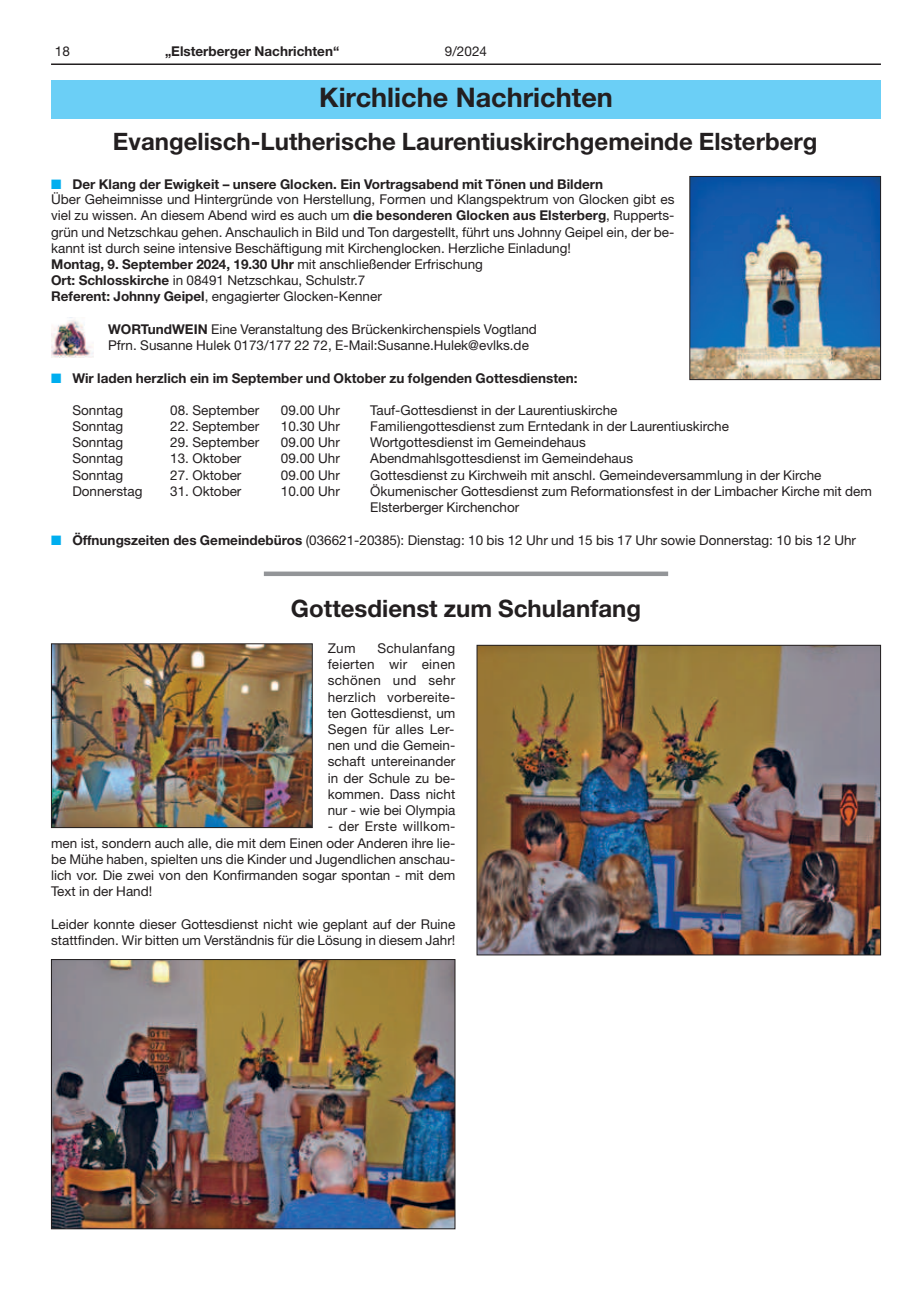
<style>
.page{position:relative;width:915px;height:1293px;background:#fff}
.page>*{position:absolute;margin:0;border:0;box-sizing:border-box;transform-origin:0 0}
.t1{font:700 27px "Helvetica Neue";color:#231f20}
.t2{font:700 24px "Helvetica Neue";color:#231f20}
.t3{font:13.5px/16.2px "Helvetica Neue";color:#231f20}
.t4{font:700 13.5px "Helvetica Neue";color:#231f20}
.s1{color:#00aeef}
.s2{font-weight:700}
</style>
<div class="page">
<hr style="left:51px;top:63px;width:829px;height:2px;background:#231f20">
<div style="left:51px;top:81px;width:829px;height:38px;background:#6bcff6"></div>
<img style="left:691px;top:178px;width:187px;height:200px">
<div style="left:689px;top:176px;width:191px;height:204px;border:1px solid #231f20"></div>
<img style="left:478px;top:647px;width:400px;height:306px">
<div style="left:476px;top:645px;width:404px;height:310px;border:1px solid #231f20"></div>
<img style="left:53px;top:961px;width:400px;height:266px">
<div style="left:51px;top:959px;width:404px;height:270px;border:1px solid #231f20"></div>
<img style="left:51px;top:320px;width:42px;height:37px">
<div style="left:264px;top:571px;width:404px;height:5px;background:#939598"></div>
<img style="left:53px;top:645px;width:257px;height:181px">
<div style="left:51px;top:643px;width:261px;height:185px;border:1px solid #231f20"></div>
<p class="t3" style="left:55px;top:44px;width:17px">18</p>
<p class="t4" style="left:165px;top:46px;width:176px">„Elsterberger Nachrichten“</p>
<p class="t3" style="left:445px;top:44px;width:44px">9/2024</p>
<h1 class="t1" style="left:319px;top:87px;width:295px">Kirchliche Nachrichten</h1>
<h2 class="t2" style="left:113px;top:133px;width:705px">Evangelisch-Lutherische Laurentiuskirchgemeinde Elsterberg</h2>
<p class="t3" style="left:51px;top:177px;width:624px"><span class="s1">■</span> <span class="s2">Der Klang der Ewigkeit – unsere Glocken. Ein Vortragsabend mit Tönen und Bildern<br></span>Über Geheimnisse und Hintergründe von Herstellung, Formen und Klangspektrum von Glocken gibt es viel zu wissen. An diesem Abend wird es auch um <span class="s2">die besonderen Glocken aus Elsterberg</span>, Rupperts&shy;grün und Netzschkau gehen. Anschaulich in Bild und Ton dargestellt, führt uns Johnny Geipel ein, der be&shy;kannt ist durch seine intensive Beschäftigung mit Kirchenglocken. Herzliche Einladung!<br><span class="s2">Montag, 9. September 2024, 19.30 Uhr</span> mit anschließender Erfrischung<br><span class="s2">Ort: Schlosskirche</span> in 08491 Netzschkau, Schulstr.7<br><span class="s2">Referent: Johnny Geipel</span>, engagierter Glocken-Kenner</p>
<p class="t3" style="left:108px;top:322px;width:430px"><span class="s2">WORTundWEIN</span> Eine Veranstaltung des Brückenkirchenspiels Vogtland<br>Pfrn. Susanne Hulek 0173/177 22 72, E-Mail:Susanne.Hulek@evlks.de</p>
<p class="t4" style="left:51px;top:373px;width:528px"><span class="s1">■</span> Wir laden herzlich ein im September und Oktober zu folgenden Gottesdiensten:</p>
<p class="t3" style="left:72px;top:403px;width:52px">Sonntag</p>
<p class="t3" style="left:170px;top:403px;width:90px">08. September</p>
<p class="t3" style="left:281px;top:403px;width:60px">09.00 Uhr</p>
<p class="t3" style="left:370px;top:403px;width:248px">Tauf-Gottesdienst in der Laurentiuskirche</p>
<p class="t3" style="left:72px;top:419px;width:52px">Sonntag</p>
<p class="t3" style="left:170px;top:419px;width:90px">22. September</p>
<p class="t3" style="left:281px;top:419px;width:60px">10.30 Uhr</p>
<p class="t3" style="left:370px;top:419px;width:360px">Familiengottesdienst zum Erntedank in der Laurentiuskirche</p>
<p class="t3" style="left:72px;top:436px;width:52px">Sonntag</p>
<p class="t3" style="left:170px;top:436px;width:90px">29. September</p>
<p class="t3" style="left:281px;top:436px;width:60px">09.00 Uhr</p>
<p class="t3" style="left:370px;top:436px;width:217px">Wortgottesdienst im Gemeindehaus</p>
<p class="t3" style="left:72px;top:452px;width:52px">Sonntag</p>
<p class="t3" style="left:170px;top:452px;width:73px">13. Oktober</p>
<p class="t3" style="left:281px;top:452px;width:60px">09.00 Uhr</p>
<p class="t3" style="left:370px;top:452px;width:264px">Abendmahlsgottesdienst im Gemeindehaus</p>
<p class="t3" style="left:72px;top:468px;width:52px">Sonntag</p>
<p class="t3" style="left:170px;top:468px;width:73px">27. Oktober</p>
<p class="t3" style="left:281px;top:468px;width:60px">09.00 Uhr</p>
<p class="t3" style="left:370px;top:468px;width:452px">Gottesdienst zu Kirchweih mit anschl. Gemeindeversammlung in der Kirche</p>
<p class="t3" style="left:72px;top:484px;width:72px">Donnerstag</p>
<p class="t3" style="left:170px;top:484px;width:73px">31. Oktober</p>
<p class="t3" style="left:281px;top:484px;width:60px">10.00 Uhr</p>
<p class="t3" style="left:370px;top:484px;width:503px">Ökumenischer Gottesdienst zum Reformationsfest in der Limbacher Kirche mit dem<br>Elsterberger Kirchenchor</p>
<p class="t3" style="left:51px;top:533px;width:806px"><span class="s1">■</span> <span class="s2">Öffnungszeiten des Gemeindebüros</span> (036621-20385): Dienstag: 10 bis 12 Uhr und 15 bis 17 Uhr sowie Donnerstag: 10 bis 12 Uhr</p>
<h2 class="t2" style="left:291px;top:600px;width:351px">Gottesdienst zum Schulanfang</h2>
<p class="t3" style="left:327px;top:641px;width:29px">Zum</p>
<p class="t3" style="left:327px;top:641px;width:129px;text-align:justify;text-indent:50px">Schulanfang feierten wir einen schönen und sehr herzlich vorbereite&shy;ten Gottesdienst, um Segen für alles Ler&shy;nen und die Gemein&shy;schaft untereinander in der Schule zu be&shy;kommen. Dass nicht nur - wie bei Olympia</p>
<p class="t3" style="left:51px;top:819px;width:405px;text-align:justify;text-indent:276px">- der Erste willkom&shy;men ist, sondern auch alle, die mit dem Einen oder Anderen ihre lie&shy;be Mühe haben, spielten uns die Kinder und Jugendlichen anschau&shy;lich vor. Die zwei von den Konfirmanden sogar spontan - mit dem Text in der Hand!</p>
<p class="t3" style="left:51px;top:917px;width:405px">Leider konnte dieser Gottesdienst nicht wie geplant auf der Ruine stattfinden. Wir bitten um Verständnis für die Lösung in diesem Jahr!</p>
</div>
